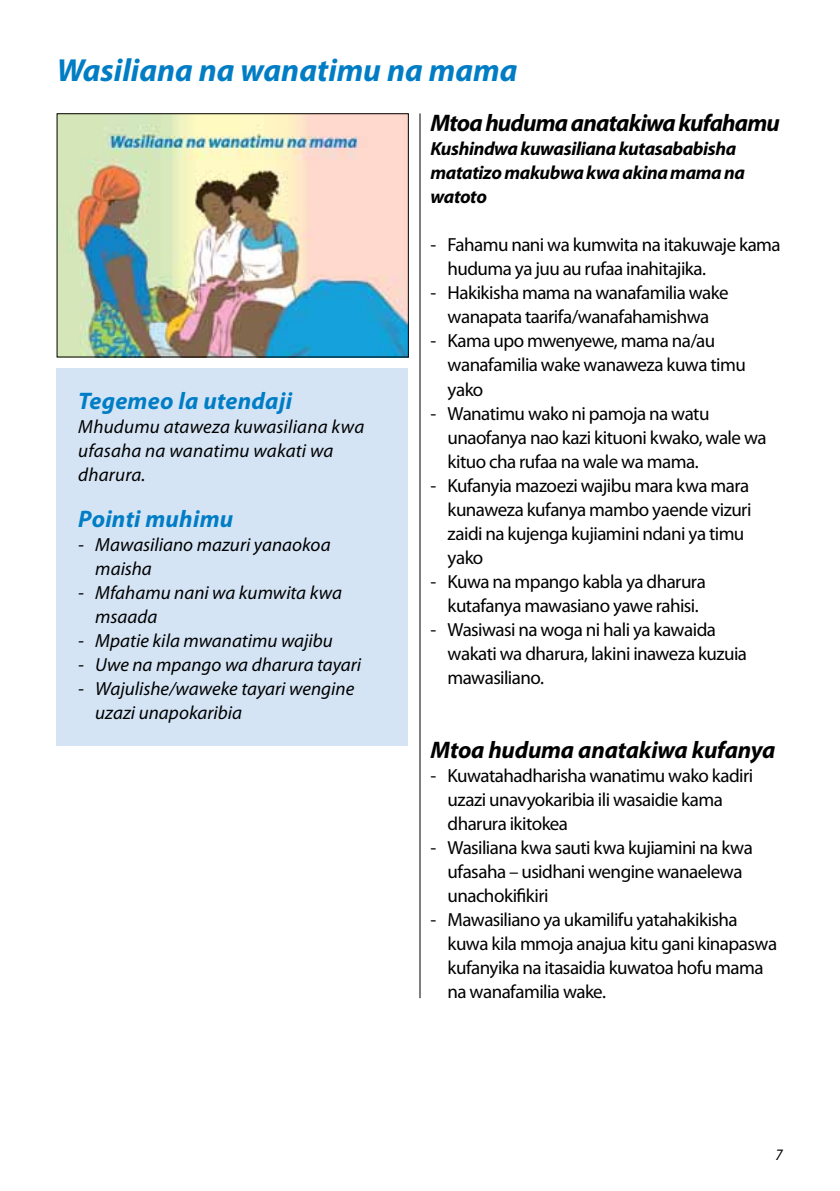
<style>
.page{position:relative;width:840px;height:1191px;background:#fff}
.page>*{position:absolute;margin:0;border:0;box-sizing:border-box;transform-origin:0 0}
.t1{font:italic 700 32px "Myriad Pro";color:#007dc5}
.t2{font:italic 700 24px "Myriad Pro";letter-spacing:.01em;color:#007dc5}
.t3{font:italic 700 24px "Myriad Pro";letter-spacing:-.03em;color:#000}
.t4{font:italic 700 24px "Myriad Pro";letter-spacing:-.01em;color:#000}
.t5{font:19px/24px "Myriad Pro";letter-spacing:-.03em;color:#000}
.t6{font:italic 19px/24px "Myriad Pro";color:#000}
.t7{font:italic 700 19px/24px "Myriad Pro";letter-spacing:-.02em;color:#000}
.t8{font:italic 16px "Myriad Pro";color:#000;scale:.91 1}
</style>
<div class="page">
<img style="left:59px;top:115px;width:347px;height:240px">
<div style="left:57px;top:113px;width:351px;height:244px;border:1px solid #000"></div>
<div style="left:56px;top:369px;width:351px;height:377px;background:#d4e4f5"></div>
<hr style="left:419px;top:113px;width:1px;height:885px;background:#000">
<h1 class="t1" style="left:57px;top:49px;width:462px">Wasiliana na wanatimu na mama</h1>
<p class="t2" style="left:78px;top:385px;width:215px">Tegemeo la utendaji</p>
<p class="t6" style="left:78px;top:415px;width:287px">Mhudumu ataweza kuwasiliana kwa ufasaha na wanatimu wakati wa dharura.</p>
<p class="t2" style="left:78px;top:503px;width:156px">Pointi muhimu</p>
<p class="t6" style="left:95px;top:533px;width:237px;text-indent:-17px">- Mawasiliano mazuri yanaokoa maisha</p>
<p class="t6" style="left:95px;top:580px;width:248px;text-indent:-17px">- Mfahamu nani wa kumwita kwa msaada</p>
<p class="t6" style="left:78px;top:628px;width:256px">- Mpatie kila mwanatimu wajibu</p>
<p class="t6" style="left:78px;top:652px;width:284px">- Uwe na mpango wa dharura tayari</p>
<p class="t6" style="left:95px;top:676px;width:260px;text-indent:-17px">- Wajulishe/waweke tayari wengine uzazi unapokaribia</p>
<p class="t3" style="left:430px;top:108px;width:350px">Mtoa huduma anatakiwa kufahamu</p>
<p class="t7" style="left:430px;top:136px;width:316px">Kushindwa kuwasiliana kutasababisha matatizo makubwa kwa akina mama na watoto</p>
<p class="t5" style="left:447px;top:233px;width:334px;text-indent:-17px">- Fahamu nani wa kumwita na itakuwaje kama huduma ya juu au rufaa inahitajika.</p>
<p class="t5" style="left:430px;top:281px;width:299px;text-align:center">- Hakikisha mama na wanafamilia wake wanapata taarifa/wanafahamishwa</p>
<p class="t5" style="left:447px;top:329px;width:299px;text-indent:-17px">- Kama upo mwenyewe, mama na/au wanafamilia wake wanaweza kuwa timu yako</p>
<p class="t5" style="left:447px;top:401px;width:320px;text-indent:-17px">- Wanatimu wako ni pamoja na watu unaofanya nao kazi kituoni kwako, wale wa kituo cha rufaa na wale wa mama.</p>
<p class="t5" style="left:447px;top:473px;width:305px;text-indent:-17px">- Kufanyia mazoezi wajibu mara kwa mara kunaweza kufanya mambo yaende vizuri zaidi na kujenga kujiamini ndani ya timu yako</p>
<p class="t5" style="left:430px;top:569px;width:277px;text-align:center">- Kuwa na mpango kabla ya dharura kutafanya mawasiano yawe rahisi.</p>
<p class="t5" style="left:447px;top:617px;width:301px;text-indent:-17px">- Wasiwasi na woga ni hali ya kawaida wakati wa dharura, lakini inaweza kuzuia mawasiliano.</p>
<p class="t4" style="left:430px;top:734px;width:346px">Mtoa huduma anatakiwa kufanya</p>
<p class="t5" style="left:447px;top:763px;width:307px;text-indent:-17px">- Kuwatahadharisha wanatimu wako kadiri uzazi unavyokaribia ili wasaidie kama dharura ikitokea</p>
<p class="t5" style="left:447px;top:835px;width:307px;text-indent:-17px">- Wasiliana kwa sauti kwa kujiamini na kwa ufasaha – usidhani wengine wanaelewa unachokifikiri</p>
<p class="t5" style="left:447px;top:907px;width:331px;text-indent:-17px">- Mawasiliano ya ukamilifu yatahakikisha kuwa kila mmoja anajua kitu gani kinapaswa kufanyika na itasaidia kuwatoa hofu mama na wanafamilia wake.</p>
<p class="t8" style="left:775px;top:1144px;width:9px">7</p>
</div>
